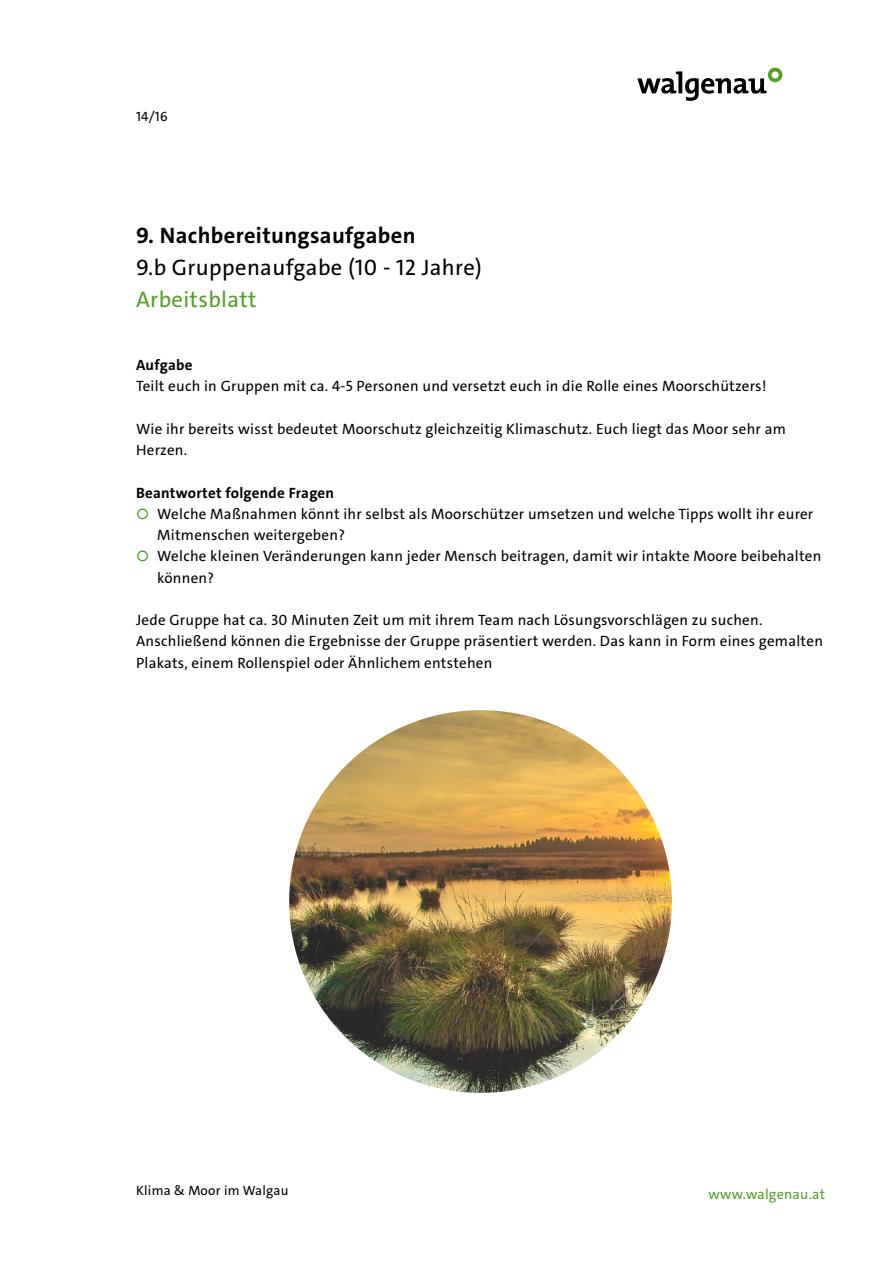
<style>
.page{position:relative;width:893px;height:1263px;background:#fff}
.page>*{position:absolute;margin:0;border:0;box-sizing:border-box;transform-origin:0 0}
.t1{font:22.5px "The Sans";letter-spacing:.015em;color:#000}
.t2{font:700 22.5px "The Sans";letter-spacing:.015em;color:#000}
.t3{font:22.5px "The Sans";letter-spacing:.015em;color:#51a026}
.t4{font:15px/21.3px "The Sans";letter-spacing:.015em;color:#000}
.t5{font:700 15px "The Sans";letter-spacing:.015em;color:#000}
.t6{font:14.25px "The Sans";letter-spacing:.015em;color:#51a026}
.t7{font:13.5px "The Sans";letter-spacing:.015em;color:#000}
.s1{color:#51a026}
</style>
<div class="page">
<svg style="left:637px;top:68px;width:145px;height:33px"></svg>
<img style="left:289px;top:710px;width:383px;height:383px;border-radius:191px">
<p class="t7" style="left:136px;top:108px;width:33px">14/16</p>
<h1 class="t2" style="left:136px;top:221px;width:281px">9. Nachbereitungsaufgaben</h1>
<h1 class="t1" style="left:136px;top:253px;width:347px">9.b Gruppenaufgabe (10 - 12 Jahre)</h1>
<h1 class="t3" style="left:136px;top:284px;width:122px">Arbeitsblatt</h1>
<p class="t5" style="left:136px;top:355px;width:58px">Aufgabe</p>
<p class="t4" style="left:136px;top:376px;width:632px">Teilt euch in Gruppen mit ca. 4-5 Personen und versetzt euch in die Rolle eines Moorschützers!</p>
<p class="t4" style="left:136px;top:418px;width:651px">Wie ihr bereits wisst bedeutet Moorschutz gleichzeitig Klimaschutz. Euch liegt das Moor sehr am<br>Herzen.</p>
<p class="t5" style="left:136px;top:483px;width:200px">Beantwortet folgende Fragen</p>
<p class="t4" style="left:157px;top:503px;width:657px;text-indent:-21px"><span class="s1">○</span> Welche Maßnahmen könnt ihr selbst als Moorschützer umsetzen und welche Tipps wollt ihr eurer<br>Mitmenschen weitergeben?</p>
<p class="t4" style="left:157px;top:546px;width:665px;text-indent:-21px"><span class="s1">○</span> Welche kleinen Veränderungen kann jeder Mensch beitragen, damit wir intakte Moore beibehalten können?</p>
<p class="t4" style="left:136px;top:609px;width:688px">Jede Gruppe hat ca. 30 Minuten Zeit um mit ihrem Team nach Lösungsvorschlägen zu suchen.<br>Anschließend können die Ergebnisse der Gruppe präsentiert werden. Das kann in Form eines gemalten<br>Plakats, einem Rollenspiel oder Ähnlichem entstehen</p>
<p class="t7" style="left:136px;top:1182px;width:154px">Klima &amp; Moor im Walgau</p>
<p class="t6" style="left:708px;top:1185px;width:118px">www.walgenau.at</p>
</div>
